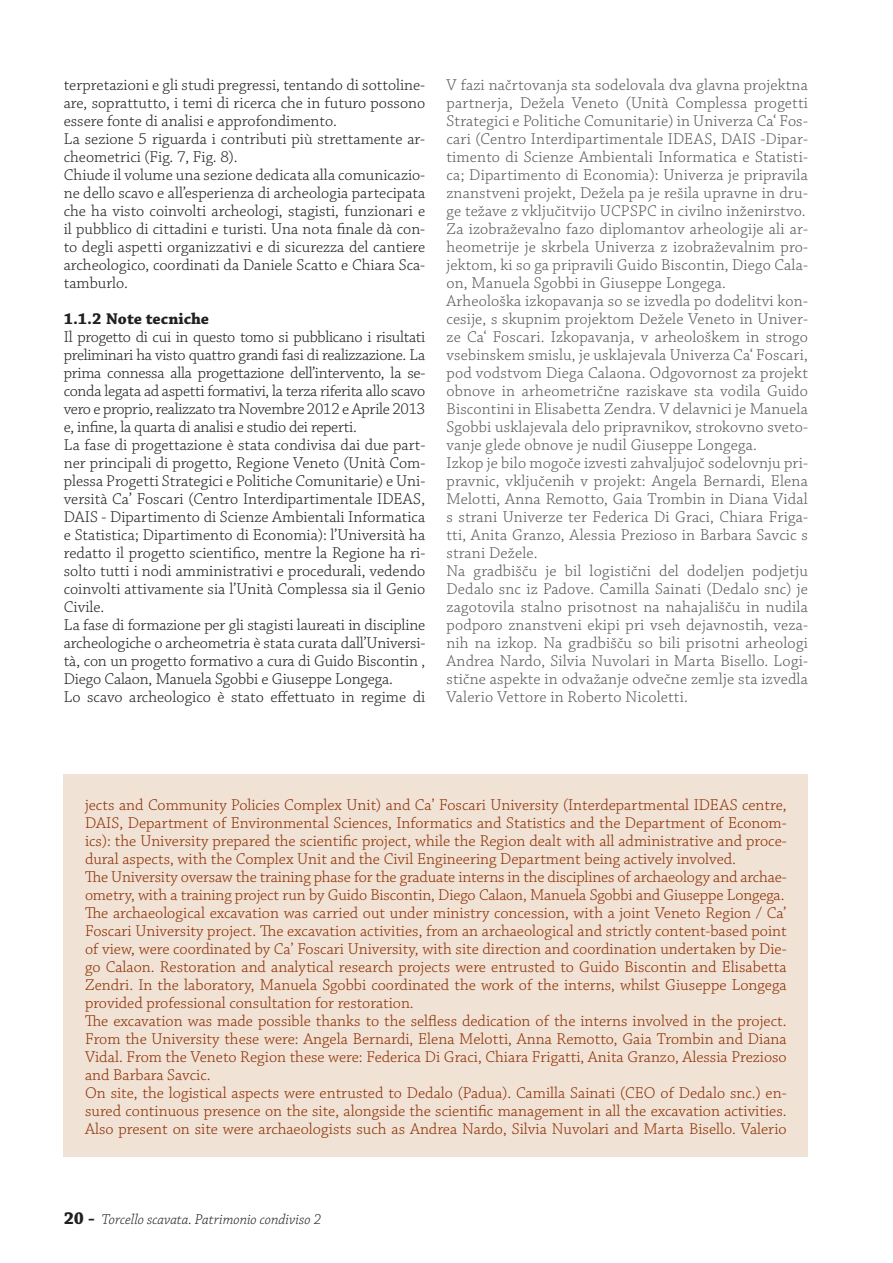
<style>
.page{position:relative;width:893px;height:1263px;background:#fff}
.page>*{position:absolute;margin:0;border:0;box-sizing:border-box;transform-origin:0 0}
.testo_ING{font:300 16.5px/18px "Chaparral Pro";letter-spacing:-.005em;color:#8c2f01;text-align:justify}
.testo_SLO{font:300 16.5px/18px "Chaparral Pro";letter-spacing:.01em;color:#57585a;text-align:justify}
.testo_ITA{font:300 16.5px/18px "Chaparral Pro";color:#231f20;text-align:justify}
.sottotitolo_ITA_-_no{font:700 16.5px "Chaparral Pro";color:#231f20}
.t1{font:italic 300 15px "Chaparral Pro";color:#231f20}
.s1{font-weight:700;font-style:normal;font-size:18px}
</style>
<div class="page">
<div style="left:64px;top:774px;width:744px;height:383px;background:#f1e2d6"></div>
<p class="testo_ITA" style="left:64px;top:77px;width:363px">terpretazioni e gli studi pregressi, tentando di sottoline&shy;are, soprattutto, i temi di ricerca che in futuro possono essere fonte di analisi e approfondimento.</p>
<p class="testo_ITA" style="left:64px;top:131px;width:363px">La sezione 5 riguarda i contributi più strettamente ar&shy;cheometrici (Fig. 7, Fig. 8).</p>
<p class="testo_ITA" style="left:64px;top:167px;width:363px">Chiude il volume una sezione dedicata alla comunicazio&shy;ne dello scavo e all’esperienza di archeologia partecipata che ha visto coinvolti archeologi, stagisti, funzionari e il pubblico di cittadini e turisti. Una nota finale dà con&shy;to degli aspetti organizzativi e di sicurezza del cantiere archeologico, coordinati da Daniele Scatto e Chiara Sca&shy;tamburlo.</p>
<p class="sottotitolo_ITA_-_no" style="left:64px;top:309px;width:147px">1.1.2 Note tecniche</p>
<p class="testo_ITA" style="left:64px;top:329px;width:363px">Il progetto di cui in questo tomo si pubblicano i risultati preliminari ha visto quattro grandi fasi di realizzazione. La prima connessa alla progettazione dell’intervento, la se&shy;conda legata ad aspetti formativi, la terza riferita allo scavo vero e proprio, realizzato tra Novembre 2012 e Aprile 2013 e, infine, la quarta di analisi e studio dei reperti.</p>
<p class="testo_ITA" style="left:64px;top:437px;width:363px">La fase di progettazione è stata condivisa dai due part&shy;ner principali di progetto, Regione Veneto (Unità Com&shy;plessa Progetti Strategici e Politiche Comunitarie) e Uni&shy;versità Ca’ Foscari (Centro Interdipartimentale IDEAS, DAIS - Dipartimento di Scienze Ambientali Informatica e Statistica; Dipartimento di Economia): l’Università ha redatto il progetto scientifico, mentre la Regione ha ri&shy;solto tutti i nodi amministrativi e procedurali, vedendo coinvolti attivamente sia l’Unità Complessa sia il Genio Civile.</p>
<p class="testo_ITA" style="left:64px;top:617px;width:363px">La fase di formazione per gli stagisti laureati in discipline archeologiche o archeometria è stata curata dall’Universi&shy;tà, con un progetto formativo a cura di Guido Biscontin , Diego Calaon, Manuela Sgobbi e Giuseppe Longega.</p>
<p class="testo_ITA" style="left:64px;top:689px;width:363px">Lo scavo archeologico è stato effettuato in regime di</p>
<p class="testo_SLO" style="left:446px;top:77px;width:363px">V fazi načrtovanja sta sodelovala dva glavna projektna partnerja, Dežela Veneto (Unità Complessa progetti Strategici e Politiche Comunitarie) in Univerza Ca‘ Fos&shy;cari (Centro Interdipartimentale IDEAS, DAIS -Dipar&shy;timento di Scienze Ambientali Informatica e Statisti&shy;ca; Dipartimento di Economia): Univerza je pripravila znanstveni projekt, Dežela pa je rešila upravne in dru&shy;ge težave z vključitvijo UCPSPC in civilno inženirstvo.</p>
<p class="testo_SLO" style="left:446px;top:221px;width:363px">Za izobraževalno fazo diplomantov arheologije ali ar&shy;heometrije je skrbela Univerza z izobraževalnim pro&shy;jektom, ki so ga pripravili Guido Biscontin, Diego Cala&shy;on, Manuela Sgobbi in Giuseppe Longega.</p>
<p class="testo_SLO" style="left:446px;top:293px;width:363px">Arheološka izkopavanja so se izvedla po dodelitvi kon&shy;cesije, s skupnim projektom Dežele Veneto in Univer&shy;ze Ca‘ Foscari. Izkopavanja, v arheološkem in strogo vsebinskem smislu, je usklajevala Univerza Ca‘ Foscari, pod vodstvom Diega Calaona. Odgovornost za projekt obnove in arheometrične raziskave sta vodila Guido Biscontini in Elisabetta Zendra. V delavnici je Manuela Sgobbi usklajevala delo pripravnikov, strokovno sveto&shy;vanje glede obnove je nudil Giuseppe Longega.</p>
<p class="testo_SLO" style="left:446px;top:455px;width:363px">Izkop je bilo mogoče izvesti zahvaljujoč sodelovnju pri&shy;pravnic, vključenih v projekt: Angela Bernardi, Elena Melotti, Anna Remotto, Gaia Trombin in Diana Vidal s strani Univerze ter Federica Di Graci, Chiara Friga&shy;tti, Anita Granzo, Alessia Prezioso in Barbara Savcic s strani Dežele.</p>
<p class="testo_SLO" style="left:446px;top:563px;width:363px">Na gradbišču je bil logistični del dodeljen podjetju Dedalo snc iz Padove. Camilla Sainati (Dedalo snc) je zagotovila stalno prisotnost na nahajališču in nudila podporo znanstveni ekipi pri vseh dejavnostih, veza&shy;nih na izkop. Na gradbišču so bili prisotni arheologi Andrea Nardo, Silvia Nuvolari in Marta Bisello. Logi&shy;stične aspekte in odvažanje odvečne zemlje sta izvedla Valerio Vettore in Roberto Nicoletti.</p>
<p class="testo_ING" style="left:85px;top:797px;width:703px">jects and Community Policies Complex Unit) and Ca’ Foscari University (Interdepartmental IDEAS centre, DAIS, Department of Environmental Sciences, Informatics and Statistics and the Department of Econom&shy;ics): the University prepared the scientific project, while the Region dealt with all administrative and proce&shy;dural aspects, with the Complex Unit and the Civil Engineering Department being actively involved.</p>
<p class="testo_ING" style="left:85px;top:869px;width:703px">The University oversaw the training phase for the graduate interns in the disciplines of archaeology and archae&shy;ometry, with a training project run by Guido Biscontin, Diego Calaon, Manuela Sgobbi and Giuseppe Longega.</p>
<p class="testo_ING" style="left:85px;top:905px;width:703px">The archaeological excavation was carried out under ministry concession, with a joint Veneto Region / Ca’ Foscari University project. The excavation activities, from an archaeological and strictly content-based point of view, were coordinated by Ca’ Foscari University, with site direction and coordination undertaken by Die&shy;go Calaon. Restoration and analytical research projects were entrusted to Guido Biscontin and Elisabetta Zendri. In the laboratory, Manuela Sgobbi coordinated the work of the interns, whilst Giuseppe Longega provided professional consultation for restoration.</p>
<p class="testo_ING" style="left:85px;top:1013px;width:703px">The excavation was made possible thanks to the selfless dedication of the interns involved in the project.<br>From the University these were: Angela Bernardi, Elena Melotti, Anna Remotto, Gaia Trombin and Diana Vidal. From the Veneto Region these were: Federica Di Graci, Chiara Frigatti, Anita Granzo, Alessia Prezioso and Barbara Savcic.</p>
<p class="testo_ING" style="left:85px;top:1085px;width:703px">On site, the logistical aspects were entrusted to Dedalo (Padua). Camilla Sainati (CEO of Dedalo snc.) en&shy;sured continuous presence on the site, alongside the scientific management in all the excavation activities.<br>Also present on site were archaeologists such as Andrea Nardo, Silvia Nuvolari and Marta Bisello. Valerio</p>
<p class="t1" style="left:64px;top:1211px;width:259px"><span class="s1">20 -</span> Torcello scavata. Patrimonio condiviso 2</p>
</div>
